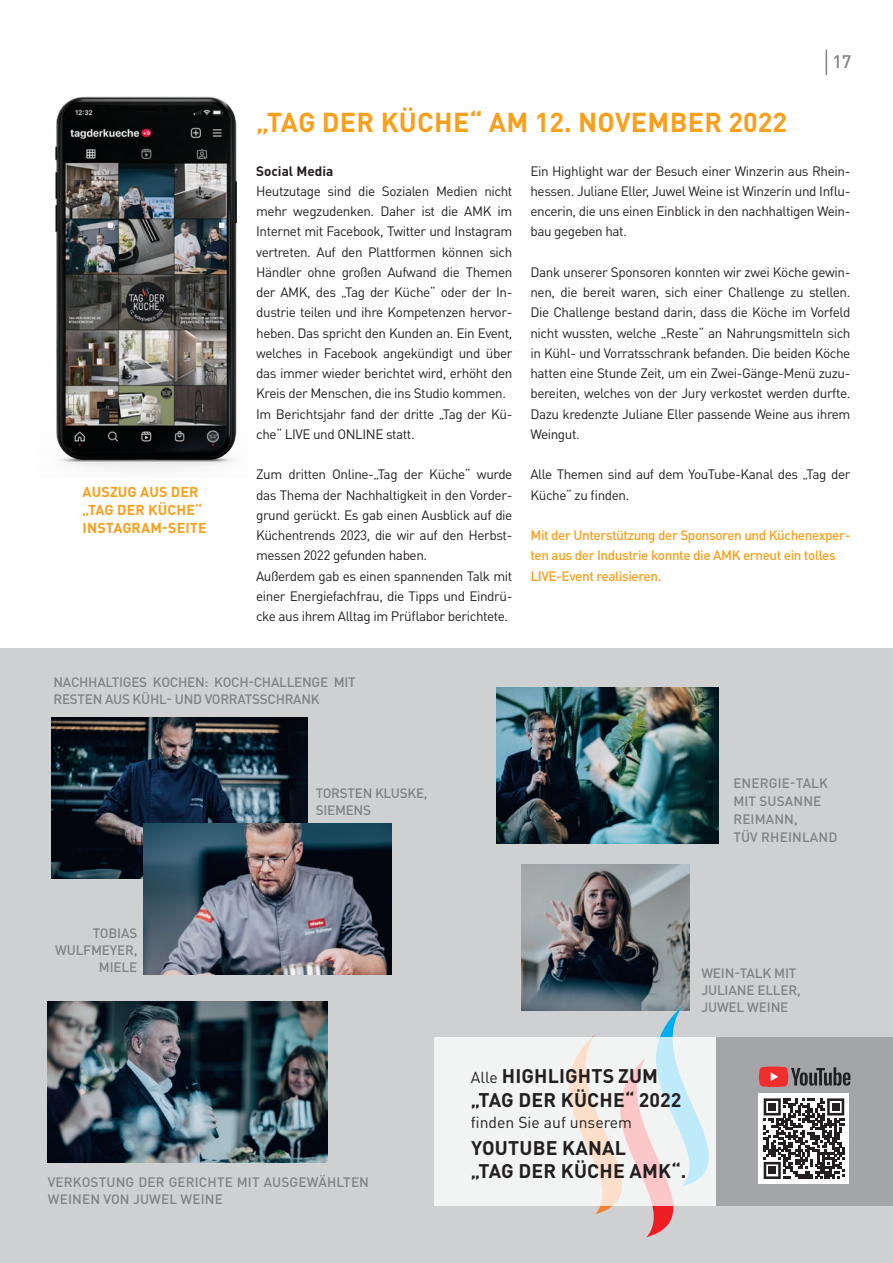
<style>
.page{position:relative;width:893px;height:1263px;background:#fff}
.page>*{position:absolute;margin:0;border:0;box-sizing:border-box;transform-origin:0 0}
.t1{font:700 27px "DIN Pro";letter-spacing:.01em;color:#f89f1c}
.t2{font:700 19.5px "DIN Pro";letter-spacing:.01em;color:#231f20}
.t3{font:500 18px "DIN Pro";color:#808285}
.t4{font:15.75px "DIN Pro";color:#231f20}
.t5{font:700 14.25px "DIN Pro";letter-spacing:.01em;color:#f89f1c}
.t6{font:13.5px/20.2px "DIN Pro";letter-spacing:-.03em;color:#231f20;text-align:justify}
.t7{font:500 13.5px/17px "DIN Pro";letter-spacing:-.01em;color:#808285}
.t8{font:500 13.5px/20.2px "DIN Pro";letter-spacing:-.03em;color:#f89f1c}
.t9{font:500 13.5px/17px "DIN Pro";letter-spacing:.01em;color:#808285}
.t10{font:700 13.5px "DIN Pro";color:#231f20}
.s1{font-weight:400;font-size:15.75px}
</style>
<div class="page">
<div style="left:0;top:648px;width:893px;height:615px;background:#cfd0d2"></div>
<svg style="left:826px;top:50px;width:1px;height:25px"></svg>
<img style="left:55px;top:96px;width:182px;height:374px">
<img style="left:497px;top:687px;width:222px;height:156px">
<img style="left:52px;top:717px;width:256px;height:161px">
<img style="left:144px;top:824px;width:247px;height:151px">
<img style="left:521px;top:864px;width:168px;height:147px">
<img style="left:48px;top:1001px;width:280px;height:162px">
<div style="left:434px;top:1037px;width:459px;height:169px;background:#f2f3f3"></div>
<div style="left:716px;top:1037px;width:177px;height:169px;background:#a4a5a9"></div>
<svg style="left:522px;top:1006px;width:328px;height:231px"></svg>
<p class="t5" style="left:83px;top:482px;width:117px">AUSZUG AUS DER</p>
<p class="t5" style="left:82px;top:500px;width:121px">„TAG DER KÜCHE“</p>
<p class="t5" style="left:83px;top:518px;width:126px">INSTAGRAM-SEITE</p>
<p class="t1" style="left:256px;top:104px;width:532px">„TAG DER KÜCHE“ AM 12. NOVEMBER 2022</p>
<h3 class="t3" style="left:832px;top:49px;width:21px">17</h3>
<p class="t10" style="left:256px;top:161px;width:79px">Social Media</p>
<p class="t6" style="left:256px;top:180px;width:258px">Heutzutage sind die Sozialen Medien nicht mehr wegzudenken. Daher ist die AMK im Internet mit Facebook, Twitter und Instagram vertreten. Auf den Plattformen können sich Händler ohne großen Aufwand die Themen der AMK, des „Tag der Küche“ oder der In&shy;dustrie teilen und ihre Kompetenzen hervor&shy;heben. Das spricht den Kunden an. Ein Event, welches in Facebook angekündigt und über das immer wieder berichtet wird, erhöht den Kreis der Menschen, die ins Studio kommen.</p>
<p class="t6" style="left:256px;top:403px;width:258px">Im Berichtsjahr fand der dritte „Tag der Kü&shy;che“ LIVE und ONLINE statt.</p>
<p class="t6" style="left:256px;top:464px;width:258px">Zum dritten Online-„Tag der Küche“ wurde das Thema der Nachhaltigkeit in den Vorder&shy;grund gerückt. Es gab einen Ausblick auf die Küchentrends 2023, die wir auf den Herbst&shy;messen 2022 gefunden haben.</p>
<p class="t6" style="left:256px;top:565px;width:258px">Außerdem gab es einen spannenden Talk mit einer Energiefachfrau, die Tipps und Eindrü&shy;cke aus ihrem Alltag im Prüflabor berichtete.</p>
<p class="t6" style="left:530px;top:160px;width:321px">Ein Highlight war der Besuch einer Winzerin aus Rhein&shy;hessen. Juliane Eller, Juwel Weine ist Winzerin und Influ&shy;encerin, die uns einen Einblick in den nachhaltigen Wein&shy;bau gegeben hat.</p>
<p class="t6" style="left:530px;top:261px;width:322px">Dank unserer Sponsoren konnten wir zwei Köche gewin&shy;nen, die bereit waren, sich einer Challenge zu stellen.<br>Die Challenge bestand darin, dass die Köche im Vorfeld nicht wussten, welche „Reste“ an Nahrungsmitteln sich in Kühl- und Vorratsschrank befanden. Die beiden Köche hatten eine Stunde Zeit, um ein Zwei-Gänge-Menü zuzu&shy;bereiten, welches von der Jury verkostet werden durfte.<br>Dazu kredenzte Juliane Eller passende Weine aus ihrem Weingut.</p>
<p class="t6" style="left:530px;top:464px;width:321px">Alle Themen sind auf dem YouTube-Kanal des „Tag der<br>Küche“ zu finden.</p>
<p class="t8" style="left:530px;top:524px;width:321px">Mit der Unterstützung der Sponsoren und Küchenexper&shy;ten aus der Industrie konnte die AMK erneut ein tolles<br>LIVE-Event realisieren.</p>
<p class="t7" style="left:54px;top:673px;width:304px">NACHHALTIGES KOCHEN: KOCH-CHALLENGE MIT<br>RESTEN AUS KÜHL- UND VORRATSSCHRANK</p>
<p class="t7" style="left:93px;top:924px;width:46px">TOBIAS</p>
<p class="t7" style="left:55px;top:941px;width:84px">WULFMEYER,</p>
<p class="t7" style="left:99px;top:958px;width:40px">MIELE</p>
<p class="t7" style="left:316px;top:784px;width:113px">TORSTEN KLUSKE,</p>
<p class="t7" style="left:316px;top:801px;width:57px">SIEMENS</p>
<p class="t9" style="left:48px;top:1173px;width:323px">VERKOSTUNG DER GERICHTE MIT AUSGEWÄHLTEN<br>WEINEN VON JUWEL WEINE</p>
<p class="t9" style="left:733px;top:774px;width:96px">ENERGIE-TALK</p>
<p class="t9" style="left:733px;top:792px;width:90px">MIT SUSANNE</p>
<p class="t9" style="left:733px;top:810px;width:66px">REIMANN,</p>
<p class="t9" style="left:733px;top:828px;width:105px">TÜV RHEINLAND</p>
<p class="t7" style="left:701px;top:963px;width:97px">WEIN-TALK MIT</p>
<p class="t7" style="left:701px;top:980px;width:101px">JULIANE ELLER,</p>
<p class="t7" style="left:701px;top:998px;width:89px">JUWEL WEINE</p>
<p class="t2" style="left:471px;top:1063px;width:189px"><span class="s1">Alle</span> HIGHLIGHTS ZUM</p>
<p class="t2" style="left:471px;top:1087px;width:212px">„TAG DER KÜCHE“ 2022</p>
<p class="t4" style="left:471px;top:1112px;width:163px">finden Sie auf unserem</p>
<p class="t2" style="left:471px;top:1135px;width:156px">YOUTUBE KANAL</p>
<p class="t2" style="left:471px;top:1157px;width:217px">„TAG DER KÜCHE AMK“.</p>
</div>
